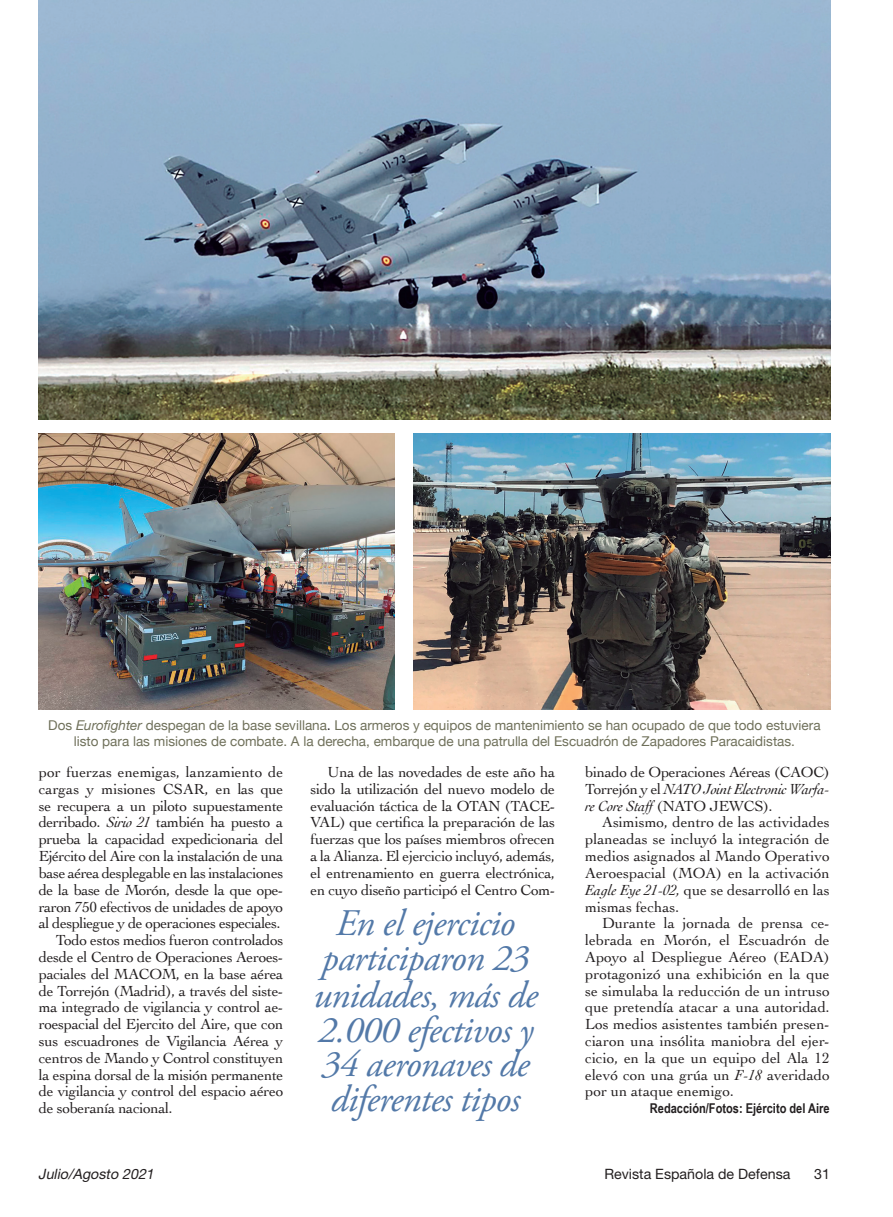
<style>
.page{position:relative;width:893px;height:1217px;background:#fff}
.page>*{position:absolute;margin:0;border:0;box-sizing:border-box;transform-origin:0 0}
.Sumarioaviación{font:italic 37.5px/35.1px "Adobe Garamond Pro";letter-spacing:-.02em;color:#5379a8;text-align:center}
.Texto_general{font:15.3px/16.8px "Cochin";letter-spacing:-.02em;color:#231f20;text-align:justify}
.t1{font:14.25px "Helvetica Neue";color:#231f20}
.t2{font:italic 14.25px "Helvetica Neue";color:#231f20}
.Pie_de_foto{font:13.5px/15.8px "Helvetica Neue";color:#6f705a;text-align:center}
.Firma{font:700 13.5px "Arial Narrow";color:#231f20}
.s1{font-style:italic}
.s2{font-family:"Cochin";font-size:15.3px;color:#231f20}
</style>
<div class="page">
<img style="left:39px;top:433px;width:355px;height:276px">
<img style="left:414px;top:433px;width:417px;height:276px">
<img style="left:39px;top:0;width:792px;height:420px">
<p class="Pie_de_foto" style="left:48px;top:718px;width:774px">Dos <span class="s1">Eurofighter</span> despegan de la base sevillana<span class="s2">.</span> Los armeros y equipos de mantenimiento se han ocupado de que todo estuviera listo para las misiones de combate. A la derecha, embarque de una patrulla del Escuadrón de Zapadores Paracaidistas.</p>
<p class="Texto_general" style="left:39px;top:762px;width:246px">por fuerzas enemigas, lanzamiento de cargas y misiones CSAR, en las que se recupera a un piloto supuestamente derribado. <span class="s1">Sirio 21</span> también ha puesto a prueba la capacidad expedicionaria del Ejército del Aire con la instalación de una base aérea desplegable en las instalaciones de la base de Morón, desde la que ope&shy;raron 750 efectivos de unidades de apoyo al despliegue y de operaciones especiales.</p>
<p class="Texto_general" style="left:39px;top:930px;width:246px;text-indent:17px">Todo estos medios fueron controlados desde el Centro de Operaciones Aeroes&shy;paciales del MACOM, en la base aérea de Torrejón (Madrid), a través del siste&shy;ma integrado de vigilancia y control ae&shy;roespacial del Ejercito del Aire, que con sus escuadrones de Vigilancia Aérea y centros de Mando y Control constituyen la espina dorsal de la misión permanente de vigilancia y control del espacio aéreo de soberanía nacional.</p>
<p class="Texto_general" style="left:311px;top:762px;width:246px;text-indent:17px">Una de las novedades de este año ha sido la utilización del nuevo modelo de evaluación táctica de la OTAN (TACE-VAL) que certifica la preparación de las fuerzas que los países miembros ofrecen a la Alianza. El ejercicio incluyó, además, el entrenamiento en guerra electrónica, en cuyo diseño participó el Centro Com-</p>
<p class="Texto_general" style="left:585px;top:762px;width:246px">binado de Operaciones Aéreas (CAOC)<br>Torrejón y el <span class="s1">NATO Joint Electronic Warfa&shy;re Core Staff</span> (NATO JEWCS).</p>
<p class="Texto_general" style="left:585px;top:813px;width:246px;text-indent:17px">Asimismo, dentro de las actividades planeadas se incluyó la integración de medios asignados al Mando Operativo Aeroespacial (MOA) en la activación <span class="s1">Eagle Eye 21-02,</span> que se desarrolló en las mismas fechas.</p>
<p class="Texto_general" style="left:585px;top:914px;width:246px;text-indent:17px">Durante la jornada de prensa ce&shy;lebrada en Morón, el Escuadrón de Apoyo al Despliegue Aéreo (EADA) protagonizó una exhibición en la que se simulaba la reducción de un intruso que pretendía atacar a una autoridad.<br>Los medios asistentes también presen&shy;ciaron una insólita maniobra del ejer&shy;cicio, en la que un equipo del Ala 12 elevó con una grúa un <span class="s1">F-18</span> averidado por un ataque enemigo.</p>
<p class="Firma" style="left:650px;top:1097px;width:181px">Redacción/Fotos: Ejército del Aire</p>
<p class="Sumarioaviación" style="left:313px;top:906px;width:226px">En el ejercicio participaron 23 unidades, más de<br>2.000 efectivos y<br>34 aeronaves de diferentes tipos</p>
<p class="t2" style="left:38px;top:1164px;width:120px">Julio/Agosto 2021</p>
<p class="t1" style="left:604px;top:1164px;width:188px">Revista Española de Defensa</p>
<p class="t1" style="left:814px;top:1164px;width:17px">31</p>
</div>
